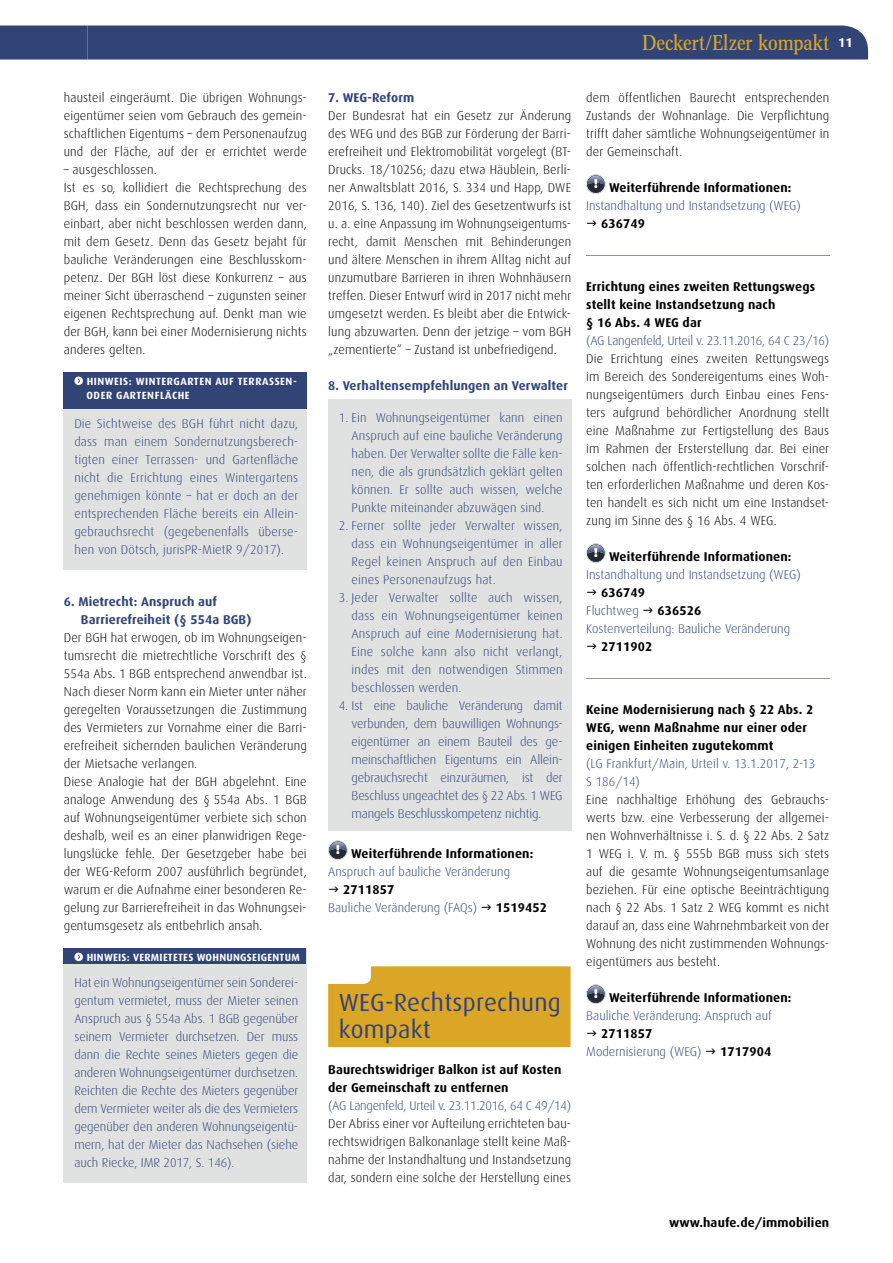
<style>
.page{position:relative;width:893px;height:1263px;background:#fff}
.page>*{position:absolute;margin:0;border:0;box-sizing:border-box;transform-origin:0 0}
.t1{font:24.75px/27px "Dax";letter-spacing:.01em;color:#314475}
.t2{font:21px "Concorde Nova";color:#dba626}
.t3{font:300 12.75px/18px "Dax";letter-spacing:.01em;color:#000;text-align:justify}
.t4{font:300 12.75px/18px "Dax";color:#314475;text-align:justify}
.t5{font:700 12.75px/18px "Dax";letter-spacing:.01em;color:#000}
.t6{font:700 12.75px/18px "Dax";letter-spacing:.01em;color:#314475}
.t7{font:300 12.75px "Dax";letter-spacing:-.02em;color:#314475}
.t8{font:700 10.5px/13.5px "Dax";letter-spacing:.045em;color:#fff}
.t9{font:700 10.5px "Dax";letter-spacing:.025em;color:#fff}
.s1{font-weight:700;color:#000}
.s2{font-family:"Dax";font-weight:700;font-size:12.75px;color:#fff}
</style>
<div class="page">
<div style="left:0;top:26px;width:868px;height:34px;background:#314475"></div>
<svg style="left:329px;top:842px;width:18px;height:17px"></svg>
<div style="left:329px;top:841px;width:18px;height:18px;border:1px solid #252934;border-radius:50%"></div>
<div style="left:328px;top:840px;width:19px;height:20px;border:1px solid #e0e1e1;border-radius:50%"></div>
<div style="left:328px;top:966px;width:243px;height:81px;background:#dba626"></div>
<hr style="left:586px;top:255px;width:243px;height:1px;background:#939389">
<hr style="left:586px;top:678px;width:243px;height:1px;background:#939389">
<svg style="left:587px;top:176px;width:18px;height:17px"></svg>
<div style="left:587px;top:175px;width:18px;height:18px;border:1px solid #252934;border-radius:50%"></div>
<div style="left:586px;top:174px;width:19px;height:20px;border:1px solid #e0e1e1;border-radius:50%"></div>
<svg style="left:587px;top:545px;width:18px;height:17px"></svg>
<div style="left:587px;top:544px;width:18px;height:18px;border:1px solid #252934;border-radius:50%"></div>
<div style="left:586px;top:543px;width:19px;height:20px;border:1px solid #e0e1e1;border-radius:50%"></div>
<svg style="left:587px;top:986px;width:18px;height:17px"></svg>
<div style="left:587px;top:985px;width:18px;height:18px;border:1px solid #252934;border-radius:50%"></div>
<div style="left:586px;top:984px;width:19px;height:20px;border:1px solid #e0e1e1;border-radius:50%"></div>
<div style="left:64px;top:372px;width:243px;height:198px;background:#e0e1e1"></div>
<div style="left:64px;top:372px;width:243px;height:36px;background:#314475"></div>
<svg style="left:74px;top:377px;width:9px;height:8px"></svg>
<div style="left:64px;top:948px;width:243px;height:234px;background:#e0e1e1"></div>
<div style="left:64px;top:948px;width:242px;height:16px;background:#314475"></div>
<svg style="left:74px;top:953px;width:9px;height:8px"></svg>
<div style="left:328px;top:399px;width:243px;height:431px;background:#e0e1e1"></div>
<p class="t3" style="left:64px;top:89px;width:245px">hausteil eingeräumt. Die übrigen Wohnungs&shy;eigentümer seien vom Gebrauch des gemein&shy;schaftlichen Eigentums – dem Personenaufzug und der Fläche, auf der er errichtet werde</p>
<p class="t3" style="left:64px;top:161px;width:245px;text-align:left">– ausgeschlossen.<br>Ist es so, kollidiert die Rechtsprechung des BGH, dass ein Sondernutzungsrecht nur ver&shy;einbart, aber nicht beschlossen werden dann, mit dem Gesetz. Denn das Gesetz bejaht für bauliche Veränderungen eine Beschlusskom&shy;petenz. Der BGH löst diese Konkurrenz – aus meiner Sicht überraschend – zugunsten seiner eigenen Rechtsprechung auf. Denkt man wie der BGH, kann bei einer Modernisierung nichts anderes gelten.</p>
<p class="t8" style="left:87px;top:375px;width:212px">HINWEIS: WINTERGARTEN AUF TERRASSEN-<br>ODER GARTENFLÄCHE</p>
<p class="t4" style="left:74px;top:414px;width:225px">Die Sichtweise des BGH führt nicht dazu, dass man einem Sondernutzungsberech&shy;tigten einer Terrassen- und Gartenfläche nicht die Errichtung eines Wintergartens genehmigen könnte – hat er doch an der entsprechenden Fläche bereits ein Allein&shy;gebrauchsrecht (gegebenenfalls überse&shy;hen von Dötsch, jurisPR-MietR 9/2017).</p>
<p class="t6" style="left:81px;top:593px;width:172px;text-indent:-17px">6. Mietrecht: Anspruch auf<br>Barrierefreiheit (§ 554a BGB)</p>
<p class="t3" style="left:64px;top:629px;width:245px;text-align:left">Der BGH hat erwogen, ob im Wohnungseigen&shy;tumsrecht die mietrechtliche Vorschrift des § 554a Abs. 1 BGB entsprechend anwendbar ist.<br>Nach dieser Norm kann ein Mieter unter näher geregelten Voraussetzungen die Zustimmung des Vermieters zur Vornahme einer die Barri&shy;erefreiheit sichernden baulichen Veränderung der Mietsache verlangen.<br>Diese Analogie hat der BGH abgelehnt. Eine analoge Anwendung des § 554a Abs. 1 BGB auf Wohnungseigentümer verbiete sich schon deshalb, weil es an einer planwidrigen Rege&shy;lungslücke fehle. Der Gesetzgeber habe bei der WEG-Reform 2007 ausführlich begründet, warum er die Aufnahme einer besonderen Re&shy;gelung zur Barrierefreiheit in das Wohnungsei&shy;gentumsgesetz als entbehrlich ansah.</p>
<p class="t9" style="left:87px;top:951px;width:215px">HINWEIS: VERMIETETES WOHNUNGSEIGENTUM</p>
<p class="t4" style="left:74px;top:973px;width:225px">Hat ein Wohnungseigentümer sein Sonderei&shy;gentum vermietet, muss der Mieter seinen Anspruch aus § 554a Abs. 1 BGB gegenüber seinem Vermieter durchsetzen. Der muss dann die Rechte seines Mieters gegen die anderen Wohnungseigentümer durchsetzen.<br>Reichten die Rechte des Mieters gegenüber dem Vermieter weiter als die des Vermieters gegenüber den anderen Wohnungseigentü&shy;mern, hat der Mieter das Nachsehen (siehe auch Riecke, IMR 2017, S. 146).</p>
<p class="t6" style="left:328px;top:89px;width:88px">7. WEG-Reform</p>
<p class="t3" style="left:328px;top:107px;width:245px">Der Bundesrat hat ein Gesetz zur Änderung des WEG und des BGB zur Förderung der Barri&shy;erefreiheit und Elektromobilität vorgelegt (BT-Drucks. 18/10256; dazu etwa Häublein, Berli&shy;ner Anwaltsblatt 2016, S. 334 und Happ, DWE 2016, S. 136, 140). Ziel des Gesetzentwurfs ist u. a. eine Anpassung im Wohnungseigentums&shy;recht, damit Menschen mit Behinderungen und ältere Menschen in ihrem Alltag nicht auf unzumutbare Barrieren in ihren Wohnhäusern treffen. Dieser Entwurf wird in 2017 nicht mehr umgesetzt werden. Es bleibt aber die Entwick&shy;lung abzuwarten. Denn der jetzige – vom BGH „zementierte“ – Zustand ist unbefriedigend.</p>
<p class="t6" style="left:328px;top:377px;width:241px">8. Verhaltensempfehlungen an Verwalter</p>
<p class="t4" style="left:352px;top:408px;width:213px;text-indent:-13px">1. Ein Wohnungseigentümer kann einen Anspruch auf eine bauliche Veränderung haben. Der Verwalter sollte die Fälle ken&shy;nen, die als grundsätzlich geklärt gelten können. Er sollte auch wissen, welche Punkte miteinander abzuwägen sind.</p>
<p class="t4" style="left:352px;top:516px;width:213px;text-indent:-13px">2. Ferner sollte jeder Verwalter wissen, dass ein Wohnungseigentümer in aller Regel keinen Anspruch auf den Einbau eines Personenaufzugs hat.</p>
<p class="t4" style="left:352px;top:588px;width:213px;text-indent:-13px">3. Jeder Verwalter sollte auch wissen, dass ein Wohnungseigentümer keinen Anspruch auf eine Modernisierung hat.<br>Eine solche kann also nicht verlangt, indes mit den notwendigen Stimmen beschlossen werden.</p>
<p class="t4" style="left:352px;top:696px;width:213px;text-indent:-13px">4. Ist eine bauliche Veränderung damit ver bunden, dem bauwilligen Wohnungs&shy;eigentümer an einem Bauteil des ge&shy;meinschaftlichen Eigentums ein Allein&shy;gebrauchsrecht einzuräumen, ist der Beschluss ungeachtet des § 22 Abs. 1 WEG mangels Beschlusskompetenz nichtig.</p>
<p class="t4" style="left:328px;top:845px;width:207px;text-indent:7px"><sup>!</sup> <span class="s1">Weiterführende Informationen:<br></span>Anspruch auf bauliche Veränderung</p>
<p class="t5" style="left:343px;top:881px;width:53px">2711857</p>
<p class="t4" style="left:328px;top:899px;width:150px">Bauliche Veränderung (FAQs)</p>
<p class="t5" style="left:496px;top:899px;width:53px">1519452</p>
<h1 class="t1" style="left:339px;top:989px;width:224px">WEG-Rechtsprechung kompakt</h1>
<p class="t5" style="left:328px;top:1061px;width:235px">Baurechtswidriger Balkon ist auf Kosten der Gemeinschaft zu entfernen</p>
<p class="t7" style="left:328px;top:1099px;width:244px">(AG Langenfeld, Urteil v. 23.11.2016, 64 C 49/14)</p>
<p class="t3" style="left:328px;top:1115px;width:245px">Der Abriss einer vor Aufteilung errichteten bau&shy;rechtswidrigen Balkonanlage stellt keine Maß&shy;nahme der Instandhaltung und Instandsetzung dar, sondern eine solche der Herstellung eines</p>
<h2 class="t2" style="left:643px;top:31px;width:211px">Deckert/Elzer kompakt <span class="s2">11</span></h2>
<p class="t3" style="left:586px;top:89px;width:245px">dem öffentlichen Baurecht entsprechenden Zustands der Wohnanlage. Die Verpflichtung trifft daher sämtliche Wohnungseigentümer in der Gemeinschaft.</p>
<p class="t4" style="left:586px;top:179px;width:216px;text-align:center"><sup>!</sup> <span class="s1">Weiterführende Informationen:<br></span>Instandhaltung und Instandsetzung (WEG)</p>
<p class="t5" style="left:601px;top:215px;width:45px">636749</p>
<p class="t5" style="left:586px;top:278px;width:231px">Errichtung eines zweiten Rettungswegs stellt keine Instandsetzung nach<br>§ 16 Abs. 4 WEG dar</p>
<p class="t7" style="left:586px;top:334px;width:244px">(AG Langenfeld, Urteil v. 23.11.2016, 64 C 23/16)</p>
<p class="t3" style="left:586px;top:350px;width:245px">Die Errichtung eines zweiten Rettungswegs im Bereich des Sondereigentums eines Woh&shy;nungseigentümers durch Einbau eines Fens&shy;ters aufgrund behördlicher Anordnung stellt eine Maßnahme zur Fertigstellung des Baus im Rahmen der Ersterstellung dar. Bei einer solchen nach öffentlich-rechtlichen Vorschrif&shy;ten erforderlichen Maßnahme und deren Kos&shy;ten handelt es sich nicht um eine Instandset&shy;zung im Sinne des § 16 Abs. 4 WEG.</p>
<p class="t4" style="left:586px;top:548px;width:216px;text-align:center"><sup>!</sup> <span class="s1">Weiterführende Informationen:<br></span>Instandhaltung und Instandsetzung (WEG)</p>
<p class="t5" style="left:601px;top:584px;width:45px">636749</p>
<p class="t4" style="left:586px;top:602px;width:54px">Fluchtweg</p>
<p class="t5" style="left:657px;top:602px;width:45px">636526</p>
<p class="t4" style="left:586px;top:620px;width:205px">Kostenverteilung: Bauliche Veränderung</p>
<p class="t5" style="left:601px;top:638px;width:53px">2711902</p>
<p class="t5" style="left:586px;top:701px;width:229px">Keine Modernisierung nach § 22 Abs. 2<br>WEG, wenn Maßnahme nur einer oder einigen Einheiten zugutekommt</p>
<p class="t4" style="left:586px;top:755px;width:231px">(LG Frankfurt/Main, Urteil v. 13.1.2017, 2-13<br>S 186/14)</p>
<p class="t3" style="left:586px;top:791px;width:245px">Eine nachhaltige Erhöhung des Gebrauchs&shy;werts bzw. eine Verbesserung der allgemei&shy;nen Wohnverhältnisse i. S. d. § 22 Abs. 2 Satz 1 WEG i. V. m. § 555b BGB muss sich stets auf die gesamte Wohnungseigentumsanlage beziehen. Für eine optische Beeinträchtigung nach § 22 Abs. 1 Satz 2 WEG kommt es nicht darauf an, dass eine Wahrnehmbarkeit von der Wohnung des nicht zustimmenden Wohnungs&shy;eigentümers aus besteht.</p>
<p class="t4" style="left:586px;top:989px;width:207px;text-indent:7px"><sup>!</sup> <span class="s1">Weiterführende Informationen:<br></span>Bauliche Veränderung: Anspruch auf</p>
<p class="t5" style="left:601px;top:1025px;width:53px">2711857</p>
<p class="t4" style="left:586px;top:1043px;width:117px">Modernisierung (WEG)</p>
<p class="t5" style="left:720px;top:1043px;width:53px">1717904</p>
<p class="t5" style="left:669px;top:1214px;width:162px">www.haufe.de/immobilien</p>
</div>
